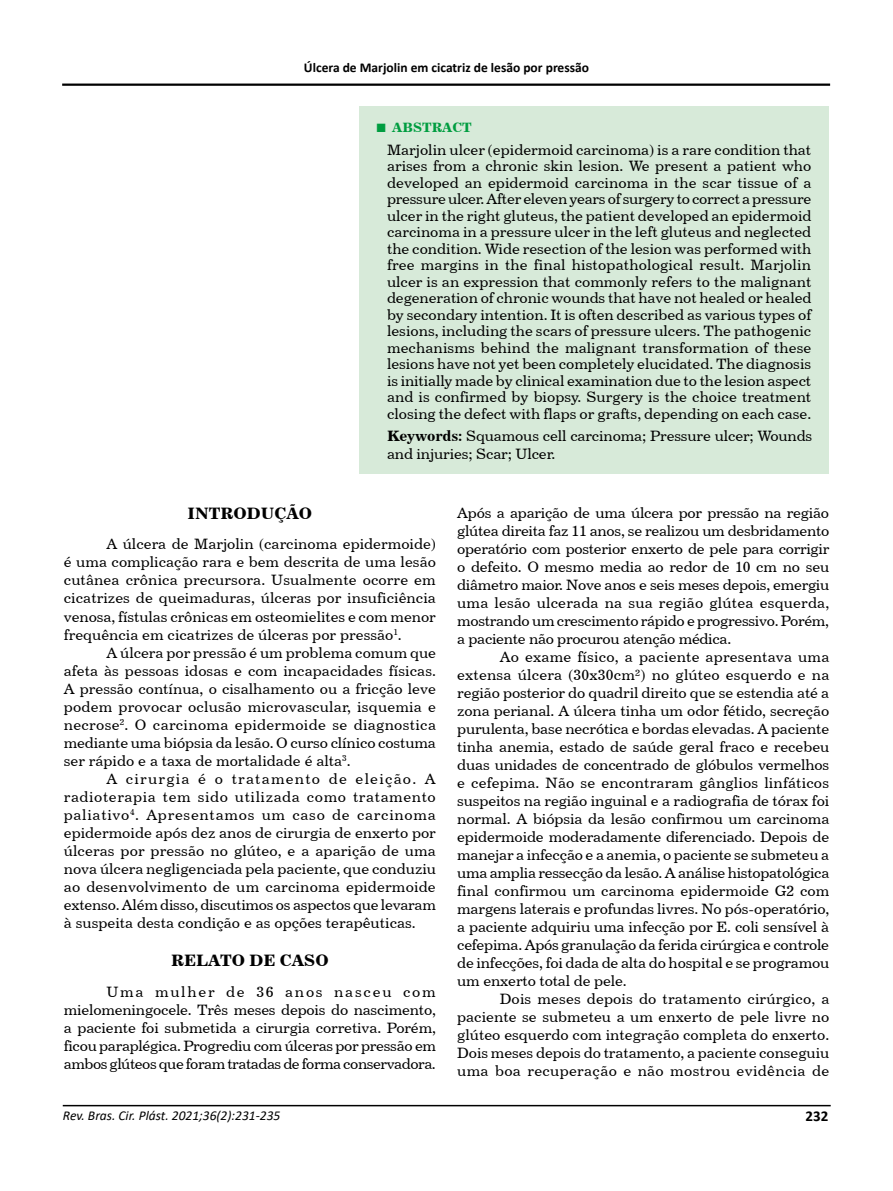
<style>
.page{position:relative;width:893px;height:1191px;background:#fff}
.page>*{position:absolute;margin:0;border:0;box-sizing:border-box;transform-origin:0 0}
.t1{font:16.5px "Century 731 BT Bold A";color:#000}
.t2{font:15px/18px "Century 731 BT Roman A";letter-spacing:-.01em;color:#000;text-align:justify}
.t3{font:700 15px "Calibri";color:#000}
.t4{font:700 13.5px "Calibri";color:#000}
.t5{font:italic 13.5px "Calibri";color:#000}
.t6{font:13.5px "Century 731 BT Bold A";color:#009d40}
.s1{font-family:"Times New Roman";font-weight:700;font-size:18px}
.s2{font-family:"Century 731 BT Bold A"}
</style>
<div class="page">
<hr style="left:63px;top:1104px;width:768px;height:2px;background:#000">
<hr style="left:62px;top:84px;width:768px;height:2px;background:#000">
<div style="left:359px;top:106px;width:470px;height:368px;background:#d7ead9"></div>
<p class="t4" style="left:304px;top:58px;width:287px">Úlcera de Marjolin em cicatriz de lesão por pressão</p>
<p class="t6" style="left:376px;top:119px;width:98px"><span class="s1">■</span> ABSTRACT</p>
<p class="t2" style="left:387px;top:141px;width:426px;line-height:16.5px">Marjolin ulcer (epidermoid carcinoma) is a rare condition that arises from a chronic skin lesion. We present a patient who developed an epidermoid carcinoma in the scar tissue of a pressure ulcer. After eleven years of surgery to correct a pressure ulcer in the right gluteus, the patient developed an epidermoid carcinoma in a pressure ulcer in the left gluteus and neglected the condition. Wide resection of the lesion was performed with free margins in the final histopathological result. Marjolin ulcer is an expression that commonly refers to the malignant degeneration of chronic wounds that have not healed or healed by secondary intention. It is often described as various types of lesions, including the scars of pressure ulcers. The pathogenic mechanisms behind the malignant transformation of these lesions have not yet been completely elucidated. The diagnosis is initially made by clinical examination due to the lesion aspect and is confirmed by biopsy. Surgery is the choice treatment closing the defect with flaps or grafts, depending on each case.</p>
<p class="t2" style="left:387px;top:426px;width:427px"><span class="s2">Keywords:</span> Squamous cell carcinoma; Pressure ulcer; Wounds and injuries; Scar; Ulcer.</p>
<p class="t1" style="left:188px;top:503px;width:126px">INTRODUÇÃO</p>
<p class="t2" style="left:64px;top:535px;width:374px;text-indent:43px">A úlcera de Marjolin (carcinoma epidermoide) é uma complicação rara e bem descrita de uma lesão cutânea crônica precursora. Usualmente ocorre em cicatrizes de queimaduras, úlceras por insuficiência venosa, fístulas crônicas em osteomielites e com menor frequência em cicatrizes de úlceras por pressão<sup>1</sup>.</p>
<p class="t2" style="left:64px;top:643px;width:374px;text-indent:43px">A úlcera por pressão é um problema comum que afeta às pessoas idosas e com incapacidades físicas.<br>A pressão contínua, o cisalhamento ou a fricção leve podem provocar oclusão microvascular, isquemia e necrose<sup>2</sup>. O carcinoma epidermoide se diagnostica mediante uma biópsia da lesão. O curso clínico costuma ser rápido e a taxa de mortalidade é alta<sup>3</sup>.</p>
<p class="t2" style="left:64px;top:769px;width:374px;text-indent:43px">A cirurgia é o tratamento de eleição. A radioterapia tem sido utilizada como tratamento paliativo<sup>4</sup>. Apresentamos um caso de carcinoma epidermoide após dez anos de cirurgia de enxerto por úlceras por pressão no glúteo, e a aparição de uma nova úlcera negligenciada pela paciente, que conduziu ao desenvolvimento de um carcinoma epidermoide extenso. Além disso, discutimos os aspectos que levaram à suspeita desta condição e as opções terapêuticas.</p>
<p class="t1" style="left:171px;top:950px;width:159px">RELATO DE CASO</p>
<p class="t2" style="left:64px;top:982px;width:374px;text-indent:43px">Uma mulher de 36 anos nasceu com mielomeningocele. Três meses depois do nascimento, a paciente foi submetida a cirurgia corretiva. Porém, ficou paraplégica. Progrediu com úlceras por pressão em ambos glúteos que foram tratadas de forma conservadora.</p>
<p class="t2" style="left:457px;top:503px;width:374px">Após a aparição de uma úlcera por pressão na região glútea direita faz 11 anos, se realizou um desbridamento operatório com posterior enxerto de pele para corrigir o defeito. O mesmo media ao redor de 10 cm no seu diâmetro maior. Nove anos e seis meses depois, emergiu uma lesão ulcerada na sua região glútea esquerda, mostrando um crescimento rápido e progressivo. Porém, a paciente não procurou atenção médica.</p>
<p class="t2" style="left:457px;top:647px;width:374px;text-indent:43px">Ao exame físico, a paciente apresentava uma extensa úlcera (30x30cm²) no glúteo esquerdo e na região posterior do quadril direito que se estendia até a zona perianal. A úlcera tinha um odor fétido, secreção purulenta, base necrótica e bordas elevadas. A paciente tinha anemia, estado de saúde geral fraco e recebeu duas unidades de concentrado de glóbulos vermelhos e cefepima. Não se encontraram gânglios linfáticos suspeitos na região inguinal e a radiografia de tórax foi normal. A biópsia da lesão confirmou um carcinoma epidermoide moderadamente diferenciado. Depois de manejar a infecção e a anemia, o paciente se submeteu a uma amplia ressecção da lesão. A análise histopatológica final confirmou um carcinoma epidermoide G2 com margens laterais e profundas livres. No pós-operatório, a paciente adquiriu uma infecção por E. coli sensível à cefepima. Após granulação da ferida cirúrgica e controle de infecções, foi dada de alta do hospital e se programou um enxerto total de pele.</p>
<p class="t2" style="left:457px;top:989px;width:374px;text-indent:43px">Dois meses depois do tratamento cirúrgico, a paciente se submeteu a um enxerto de pele livre no glúteo esquerdo com integração completa do enxerto.<br>Dois meses depois do tratamento, a paciente conseguiu uma boa recuperação e não mostrou evidência de</p>
<p class="t5" style="left:63px;top:1105px;width:219px">Rev. Bras. Cir. Plást. 2021;36(2):231-235</p>
<p class="t3" style="left:806px;top:1105px;width:24px">232</p>
</div>
